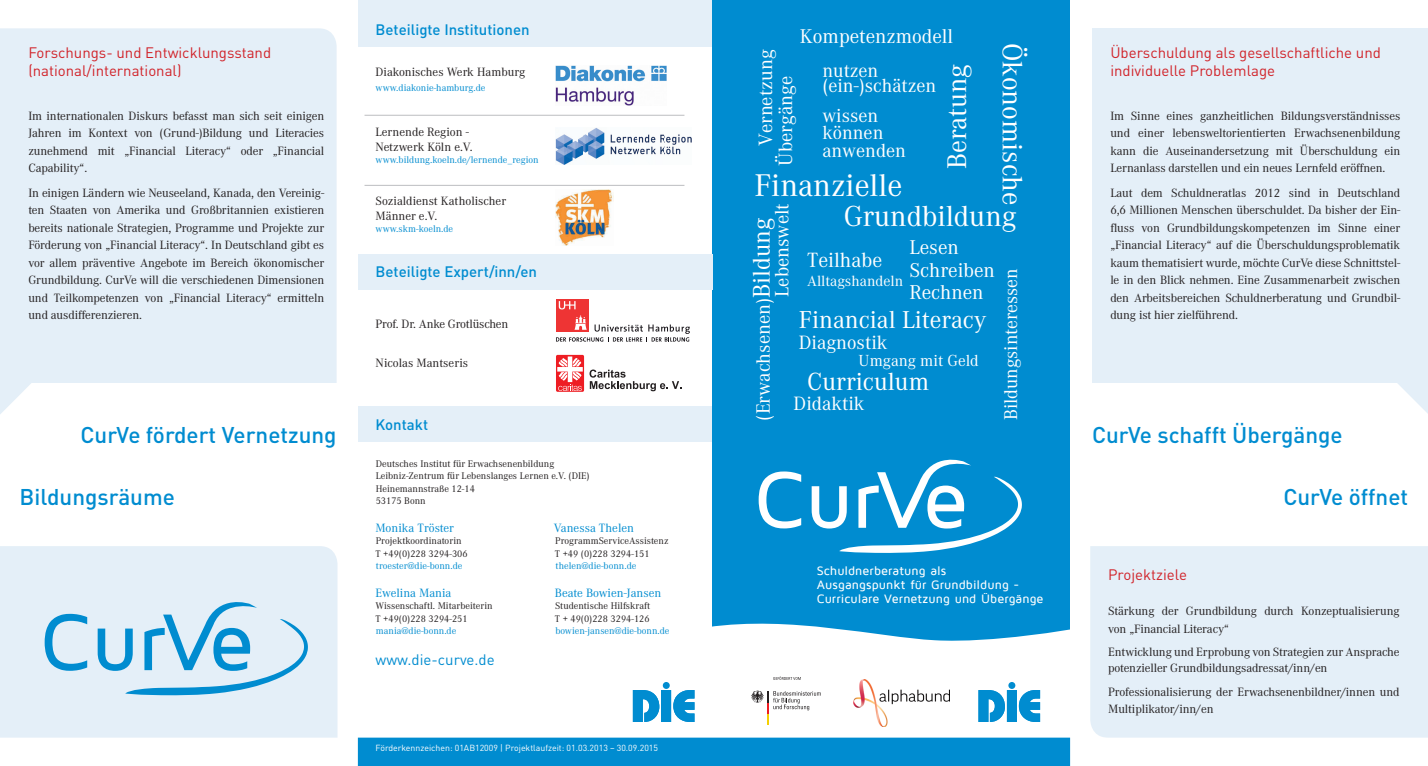
<style>
.page{position:relative;width:1428px;height:766px;background:#fff}
.page>*{position:absolute;margin:0;border:0;box-sizing:border-box;transform-origin:0 0}
.t1{font:32.5px "Corporate A";color:#fff}
.t2{font:30px "Corporate A";color:#fff}
.t3{font:29px "Corporate A";color:#fff}
.t4{font:28px "Corporate A";color:#fff}
.t5{font:25.62px "Corporate A";color:#fff}
.t6{font:25.38px "Corporate A";color:#fff}
.t7{font:25px "Corporate A";color:#fff}
.t8{font:500 22.5px "DIN Pro";color:#008cd0}
.t9{font:21.38px "Corporate A";color:#fff}
.t10{font:20.75px/45px "Corporate A";color:#fff}
.t11{font:20.62px "Corporate A";color:#fff}
.t12{font:20px/20px "Corporate A";color:#fff}
.t13{font:19.62px/15.2px "Corporate A";color:#fff}
.t14{font:19.12px "Corporate A";color:#fff}
.t15{font:16.62px "Corporate A";color:#fff}
.t16{font:15.38px "Corporate A";color:#fff}
.t17{font:15px/18.8px "DIN Pro";color:#d1232a}
.t18{font:500 15px "DIN Pro";color:#008cd0}
.t19{font:15px "DIN Pro";color:#008cd0}
.t20{font:12.5px/17.5px "Corporate A";letter-spacing:-.01em;color:#231f20}
.t21{font:500 12.5px/13.8px "Maven Pro";letter-spacing:.005em;color:#fff}
.t22{font:12.5px "Corporate A";color:#008cd0}
.t23{font:10px/12.5px "Corporate A";color:#231f20}
.t24{font:10px "Corporate A";color:#008cd0}
.t25{font:8.75px "DIN Pro";color:#fff}
</style>
<div class="page">
<div style="left:358px;top:406px;width:367px;height:36px;background:#e4eff8"></div>
<div style="left:358px;top:0;width:361px;height:46px;background:#e4eff8"></div>
<div style="left:712px;top:0;width:358px;height:661px;background:#008cd0"></div>
<div style="left:358px;top:254px;width:354px;height:35px;background:#e4eff8"></div>
<div style="left:358px;top:737px;width:712px;height:28px;background:#008cd0"></div>
<svg style="left:712px;top:623px;width:358px;height:101px"></svg>
<svg style="left:1008px;top:681px;width:7px;height:7px"></svg>
<svg style="left:633px;top:690px;width:61px;height:31px"></svg>
<svg style="left:663px;top:681px;width:7px;height:7px"></svg>
<img style="left:853px;top:679px;width:97px;height:47px">
<img style="left:556px;top:189px;width:57px;height:57px">
<img style="left:556px;top:128px;width:135px;height:36px">
<div style="left:556px;top:298px;width:33px;height:33px;background:#ee3434"></div>
<svg style="left:559px;top:301px;width:17px;height:8px"></svg>
<svg style="left:556px;top:315px;width:134px;height:27px"></svg>
<svg style="left:590px;top:369px;width:91px;height:22px"></svg>
<svg style="left:556px;top:355px;width:28px;height:36px"></svg>
<hr style="left:365px;top:115px;width:319px;height:1px;background:#bcbdc0">
<hr style="left:365px;top:185px;width:319px;height:1px;background:#bcbdc0">
<img style="left:556px;top:65px;width:111px;height:41px">
<div style="left:1090px;top:546px;width:338px;height:191px;background:#e4eff8"></div>
<div style="left:0;top:546px;width:337px;height:191px;background:#e4eff8"></div>
<div style="left:1092px;top:28px;width:336px;height:355px;background:#e4eff8"></div>
<div style="left:0;top:28px;width:337px;height:355px;background:#e4eff8"></div>
<svg style="left:1397px;top:383px;width:31px;height:31px"></svg>
<svg style="left:0;top:346px;width:34px;height:68px"></svg>
<svg style="left:759px;top:471px;width:42px;height:57px"></svg>
<svg style="left:812px;top:459px;width:210px;height:93px"></svg>
<svg style="left:45px;top:613px;width:42px;height:57px;background:#98ceea"></svg>
<svg style="left:98px;top:592px;width:210px;height:103px;background:#b8dcf0"></svg>
<p class="t17" style="left:28px;top:41px;width:244px">Forschungs- und Entwicklungsstand (national/international)</p>
<p class="t20" style="left:28px;top:107px;width:297px;text-align:justify">Im internationalen Diskurs befasst man sich seit einigen Jahren im Kontext von (Grund-)Bildung und Literacies zunehmend mit „Financial Literacy“ oder „Financial Capability“.</p>
<p class="t20" style="left:28px;top:184px;width:297px;text-align:justify">In einigen Ländern wie Neuseeland, Kanada, den Vereinig&shy;ten Staaten von Amerika und Großbritannien existieren bereits nationale Strategien, Programme und Projekte zur Förderung von „Financial Literacy“. In Deutschland gibt es vor allem präventive Angebote im Bereich ökonomischer Grundbildung. CurVe will die verschiedenen Dimensionen und Teilkompetenzen von „Financial Literacy“ ermitteln und ausdifferenzieren.</p>
<h3 class="t8" style="left:80px;top:416px;width:258px">CurVe fördert Vernetzung</h3>
<p class="t18" style="left:376px;top:18px;width:156px">Beteiligte Institutionen</p>
<p class="t20" style="left:376px;top:63px;width:151px">Diakonisches Werk Hamburg</p>
<p class="t24" style="left:376px;top:82px;width:111px">www.diakonie-hamburg.de</p>
<p class="t20" style="left:376px;top:125px;width:99px;line-height:15px">Lernende Region -<br>Netzwerk Köln e.V.</p>
<p class="t24" style="left:376px;top:154px;width:165px">www.bildung.koeln.de/lernende_region</p>
<p class="t20" style="left:376px;top:194px;width:132px;line-height:15px">Sozialdienst Katholischer<br>Männer e.V.</p>
<p class="t24" style="left:376px;top:223px;width:79px">www.skm-koeln.de</p>
<p class="t18" style="left:376px;top:259px;width:163px">Beteiligte Expert/inn/en</p>
<p class="t20" style="left:376px;top:315px;width:134px">Prof. Dr. Anke Grotlüschen</p>
<p class="t20" style="left:376px;top:354px;width:94px">Nicolas Mantseris</p>
<p class="t18" style="left:376px;top:412px;width:54px">Kontakt</p>
<h3 class="t11" style="left:800px;top:24px;width:155px">Kompetenzmodell</h3>
<h3 class="t13" style="left:822px;top:63px;width:115px">nutzen (ein-)schätzen</h3>
<h3 class="t13" style="left:822px;top:108px;width:63px;line-height:17px">wissen können</h3>
<h3 class="t3" style="left:1028px;top:43px;width:164px;rotate:90deg">Ökonomische</h3>
<h3 class="t12" style="left:756px;top:165px;width:117px;text-indent:19px;rotate:-90deg">Vernetzung<br>Übergänge</h3>
<h3 class="t4" style="left:942px;top:169px;width:107px;rotate:-90deg">Beratung</h3>
<h3 class="t13" style="left:822px;top:143px;width:85px">anwenden</h3>
<h1 class="t1" style="left:754px;top:168px;width:149px">Finanzielle</h1>
<h2 class="t2" style="left:844px;top:200px;width:174px">Grundbildung</h2>
<h3 class="t12" style="left:772px;top:296px;width:95px;rotate:-90deg">Lebenswelt</h3>
<h3 class="t7" style="left:748px;top:298px;width:82px;rotate:-90deg">Bildung</h3>
<h3 class="t10" style="left:909px;top:225px;width:76px">Lesen<br>Rechnen</h3>
<h3 class="t9" style="left:807px;top:248px;width:77px">Teilhabe</h3>
<h3 class="t10" style="left:909px;top:248px;width:87px">Schreiben</h3>
<h3 class="t14" style="left:1000px;top:420px;width:153px;rotate:-90deg">Bildungsinteressen</h3>
<p class="t16" style="left:807px;top:272px;width:98px">Alltagshandeln</p>
<h3 class="t12" style="left:754px;top:420px;width:124px;rotate:-90deg">(Erwachsenen)</h3>
<h3 class="t6" style="left:799px;top:305px;width:189px">Financial Literacy</h3>
<h3 class="t12" style="left:799px;top:332px;width:90px">Diagnostik</h3>
<h3 class="t15" style="left:859px;top:351px;width:122px">Umgang mit Geld</h3>
<h3 class="t5" style="left:807px;top:367px;width:124px">Curriculum</h3>
<h3 class="t12" style="left:794px;top:394px;width:72px">Didaktik</h3>
<p class="t17" style="left:1110px;top:41px;width:272px">Überschuldung als gesellschaftliche und individuelle Problemlage</p>
<p class="t20" style="left:1110px;top:107px;width:291px;text-align:justify">Im Sinne eines ganzheitlichen Bildungsverständnisses und einer lebensweltorientierten Erwachsenenbildung kann die Auseinandersetzung mit Überschuldung ein Lernanlass darstellen und ein neues Lernfeld eröffnen.</p>
<p class="t20" style="left:1110px;top:184px;width:291px;text-align:justify">Laut dem Schuldneratlas 2012 sind in Deutschland 6,6 Millionen Menschen überschuldet. Da bisher der Ein&shy;fluss von Grundbildungskompetenzen im Sinne einer „Financial Literacy“ auf die Überschuldungsproblematik kaum thematisiert wurde, möchte CurVe diese Schnittstel&shy;le in den Blick nehmen. Eine Zusammenarbeit zwischen den Arbeitsbereichen Schuldnerberatung und Grundbil&shy;dung ist hier zielführend.</p>
<h3 class="t8" style="left:1092px;top:416px;width:252px">CurVe schafft Übergänge</h3>
<p class="t23" style="left:376px;top:457px;width:216px">Deutsches Institut für Erwachsenenbildung Leibniz-Zentrum für Lebenslanges Lernen e.V. (DIE)<br>Heinemannstraße 12-14<br>53175 Bonn</p>
<p class="t22" style="left:375px;top:520px;width:80px">Monika Tröster</p>
<p class="t23" style="left:375px;top:535px;width:94px">Projektkoordinatorin<br>T +49(0)228 3294-306</p>
<p class="t24" style="left:376px;top:560px;width:88px">troester@die-bonn.de</p>
<p class="t22" style="left:375px;top:585px;width:78px">Ewelina Mania</p>
<p class="t23" style="left:375px;top:600px;width:119px">Wissenschaftl. Mitarbeiterin<br>T +49(0)228 3294-251</p>
<p class="t24" style="left:376px;top:625px;width:82px">mania@die-bonn.de</p>
<h3 class="t8" style="left:19px;top:478px;width:157px">Bildungsräume</h3>
<h3 class="t8" style="left:1283px;top:478px;width:126px">CurVe öffnet</h3>
<p class="t22" style="left:554px;top:520px;width:82px">Vanessa Thelen</p>
<p class="t23" style="left:555px;top:535px;width:115px">ProgrammServiceAssistenz<br>T +49 (0)228 3294-151</p>
<p class="t24" style="left:555px;top:560px;width:82px">thelen@die-bonn.de</p>
<p class="t22" style="left:555px;top:585px;width:108px">Beate Bowien-Jansen</p>
<p class="t23" style="left:555px;top:600px;width:97px">Studentische Hilfskraft<br>T + 49(0)228 3294-126</p>
<p class="t24" style="left:555px;top:625px;width:116px">bowien-jansen@die-bonn.de</p>
<p class="t21" style="left:817px;top:564px;width:228px">Schuldnerberatung als<br>Ausgangspunkt für Grundbildung -<br>Curriculare Vernetzung und Übergänge</p>
<p class="t17" style="left:1108px;top:564px;width:80px">Projektziele</p>
<p class="t20" style="left:1108px;top:602px;width:293px">Stärkung der Grundbildung durch Konzeptualisierung von „Financial Literacy“</p>
<p class="t20" style="left:1108px;top:644px;width:293px;line-height:16.2px">Entwicklung und Erprobung von Strategien zur Ansprache potenzieller Grundbildungsadressat/inn/en</p>
<p class="t20" style="left:1108px;top:683px;width:293px">Professionalisierung der Erwachsenenbildner/innen und<br>Multiplikator/inn/en</p>
<p class="t19" style="left:376px;top:647px;width:121px">www.die-curve.de</p>
<p class="t25" style="left:376px;top:740px;width:284px">Förderkennzeichen: 01AB12009 | Projektlaufzeit: 01.03.2013 – 30.09.2015</p>
</div>
